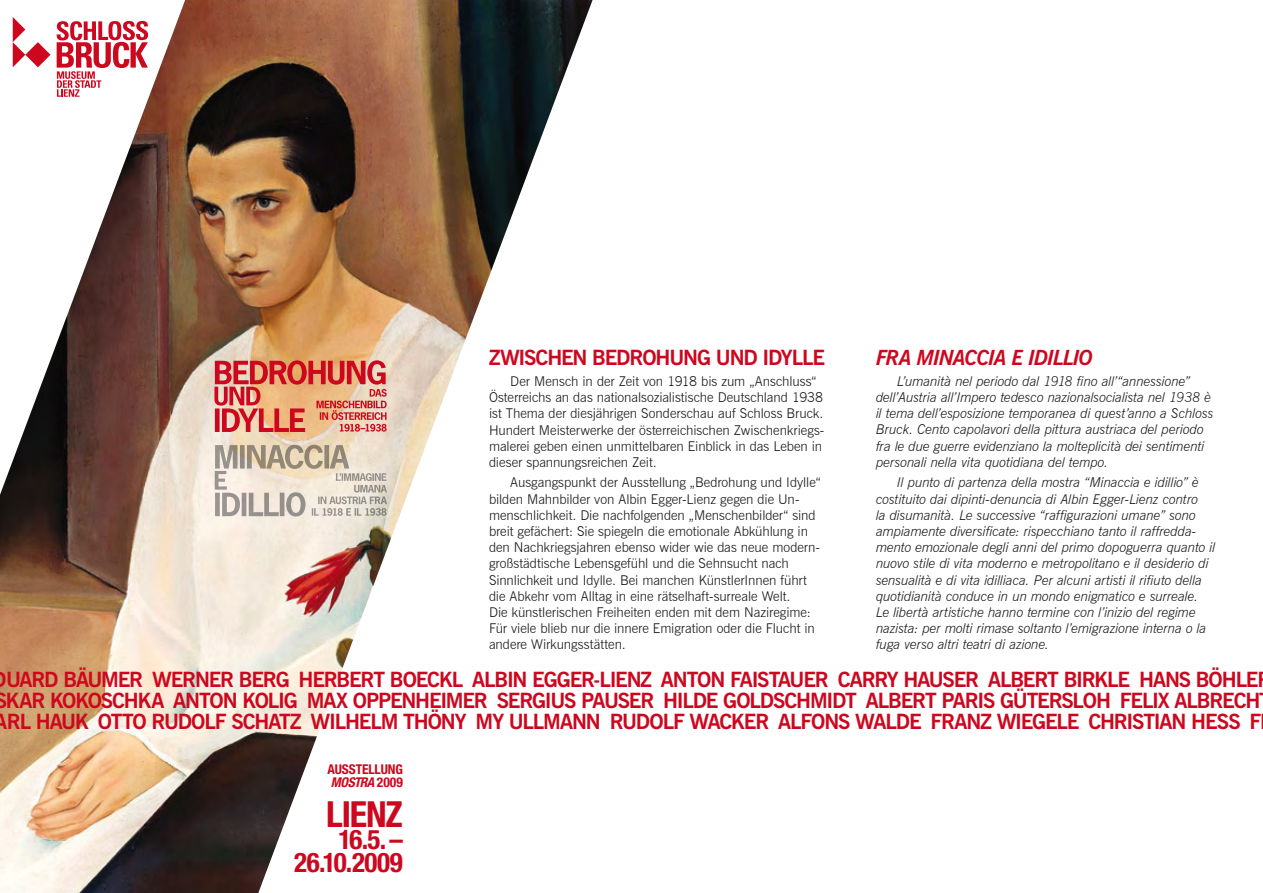
<style>
.page{position:relative;width:1263px;height:893px;background:#fff}
.page>*{position:absolute;margin:0;border:0;box-sizing:border-box;transform-origin:0 0}
.t1{font:700 condensed 36px "Helvetica Neue";color:#cd071e}
.t2{font:700 condensed 27px/22.5px "Helvetica Neue";letter-spacing:-.015em;color:#cd071e;text-align:right}
.t3{font:700 21px/21px "News Gothic BT";letter-spacing:-.055em;color:#cd071e}
.t4{font:italic 700 21px "News Gothic BT";letter-spacing:-.04em;color:#cd071e}
.t5{font:italic 300 13.5px/16.2px "News Gothic BT";letter-spacing:-.005em;color:#1a171b}
.t6{font:300 13.5px/16.2px "News Gothic BT";letter-spacing:-.005em;color:#1a171b}
.t7{font:700 condensed 13.5px/12.8px "Helvetica Neue";letter-spacing:-.01em;color:#cd071e}
.s1{font-style:italic}
</style>
<div class="page">
<img style="left:0;top:0;width:592px;height:893px">
<svg style="left:214px;top:360px;width:173px;height:72px;background:#df7e6b"></svg>
<svg style="left:215px;top:445px;width:172px;height:71px;background:#d4c9bb"></svg>
<svg style="left:56px;top:21px;width:92px;height:76px"></svg>
<svg style="left:13px;top:17px;width:37px;height:50px"></svg>
<h3 class="t3" style="left:489px;top:347px;width:337px">ZWISCHEN BEDROHUNG UND I DYLLE</h3>
<p class="t6" style="left:489px;top:373px;width:337px;text-indent:21px">Der Mensch in der Zeit von 1918 bis zum „Anschluss“ Österreichs an das nationalsozialistische Deutschland 1938 ist Thema der diesjährigen Sonderschau auf Schloss Bruck.<br>Hundert Meisterwerke der österreichischen Zwischenkriegs&shy;malerei geben einen unmittelbaren Einblick in das Leben in dieser spannungsreichen Zeit.</p>
<p class="t6" style="left:489px;top:474px;width:333px;text-indent:21px">Ausgangspunkt der Ausstellung „Bedrohung und Idylle“ bilden Mahnbilder von Albin Egger-Lienz gegen die Un&shy;menschlichkeit. Die nachfolgenden „Menschenbilder“ sind breit gefächert: Sie spiegeln die emotionale Abkühlung in den Nachkriegsjahren ebenso wider wie das neue modern&shy;großstädtische Lebensgefühl und die Sehnsucht nach Sinnlichkeit und Idylle. Bei manchen KünstlerInnen führt die Abkehr vom Alltag in eine rätselhaft-surreale Welt.<br>Die künstlerischen Freiheiten enden mit dem Naziregime:<br>Für viele blieb nur die innere Emigration oder die Flucht in andere Wirkungsstätten.</p>
<h3 class="t4" style="left:876px;top:345px;width:218px">FRA MINACCIA E IDILLIO</h3>
<p class="t5" style="left:876px;top:373px;width:339px;text-indent:21px">L’umanità nel periodo dal 1918 fino all’“annessione” dell’Austria all’Impero tedesco nazionalsocialista nel 1938 è il tema dell’esposizione temporanea di quest’anno a Schloss Bruck. Cento capolavori della pittura austriaca del periodo fra le due guerre evidenziano la molteplicità dei sentimenti personali nella vita quotidiana del tempo.</p>
<p class="t5" style="left:876px;top:474px;width:341px;text-indent:21px">Il punto di partenza della mostra “Minaccia e idillio” è costituito dai dipinti-denuncia di Albin Egger-Lienz contro<br>la disumanità. Le successive “raffigurazioni umane” sono ampiamente diversificate: rispecchiano tanto il raffredda&shy;mento emozionale degli anni del primo dopoguerra quanto il nuovo stile di vita moderno e metropolitano e il desiderio di sensualità e di vita idilliaca. Per alcuni artisti il rifiuto della quotidianità conduce in un mondo enigmatico e surreale.<br>Le libertà artistiche hanno termine con l’inizio del regime nazista: per molti rimase soltanto l’emigrazione interna o la fuga verso altri teatri di azione.</p>
<p class="t3" style="left:-7px;top:669px;width:1270px">DUARD BÄUMER WERNER BERG H ERBERT BOECKL ALBIN EGGER-LIENZANTON FAISTAUER CARRY HAUSER ALBERT BIRKLE HANS BÖHLE<br>SKAR KOKOSCHKA ANTON KOLIG MAX OPPENHEIMER SERGIUS PAUSER H ILDE GOLDSCHMIDT ALBERT PARIS GÜTERSLOH FELIX ALBRECH<br>ARL HAUK OTTO RUDOLF SCHATZWILHELM THÖNY MY ULLMANN RUDOLF WACKER ALFONS WALDE FRANZ WIEGELE CHRISTIAN HESS F</p>
<p class="t7" style="left:328px;top:763px;width:77px">AUSSTELLUNG<br><span class="s1">MOSTRA</span> 2009</p>
<h1 class="t1" style="left:326px;top:792px;width:78px">LIENZ</h1>
<h2 class="t2" style="left:294px;top:828px;width:110px">16.5.–<br>26.10.2009</h2>
</div>
